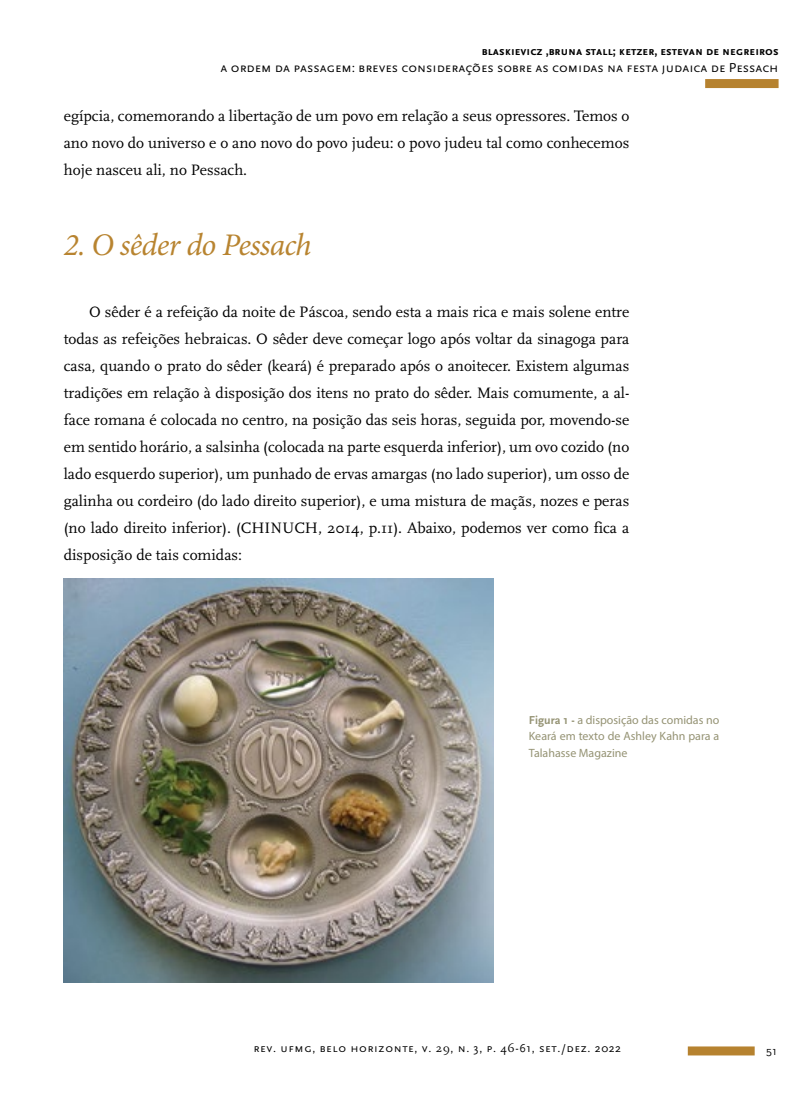
<style>
.page{position:relative;width:808px;height:1106px;background:#fff}
.page>*{position:absolute;margin:0;border:0;box-sizing:border-box;transform-origin:0 0}
.t1{font:italic 31.5px "Minion Pro";letter-spacing:-.025em;color:#b88430}
.t2{font:15.75px/27px "Scala";color:#000;text-align:justify}
.t3{font:13.5px "Scala Sans Caps";color:#000}
.t4{font:12px/16.5px "Myriad Pro";color:#959374;text-align:justify}
.t5{font:12px "Scala Sans Caps";letter-spacing:.05em;color:#000}
.t6{font:700 12px "Scala Sans Caps";color:#000}
.t7{font:12px "Neutra Text";color:#000}
.s1{font-family:"Scala Sans";font-weight:700}
.s2{font-family:"Scala"}
.s3{font-family:"Scala Sans"}
</style>
<div class="page">
<div style="left:688px;top:1046px;width:67px;height:9px;background:#b6822f"></div>
<div style="left:705px;top:79px;width:73px;height:9px;background:#b6822f"></div>
<img style="left:64px;top:578px;width:429px;height:404px">
<p class="t6" style="left:482px;top:44px;width:298px">blaskievicz ,bruna stall; ketzer, estevan de negreiros</p>
<p class="t3" style="left:221px;top:60px;width:559px">a ordem da passagem: breves considerações sobre as comidas na festa judaica de Pessach</p>
<p class="t2" style="left:64px;top:103px;width:567px">egípcia, comemorando a libertação de um povo em relação a seus opressores. Temos o ano novo do universo e o ano novo do povo judeu: o povo judeu tal como conhecemos hoje nasceu ali, no Pessach.</p>
<h1 class="t1" style="left:64px;top:223px;width:249px">2. O sêder do Pessach</h1>
<p class="t2" style="left:64px;top:299px;width:567px;text-indent:26px">O sêder é a refeição da noite de Páscoa, sendo esta a mais rica e mais solene entre todas as refeições hebraicas. O sêder deve começar logo após voltar da sinagoga para casa, quando o prato do sêder (keará) é preparado após o anoitecer. Existem algumas tradições em relação à disposição dos itens no prato do sêder. Mais comumente, a al&shy;face romana é colocada no centro, na posição das seis horas, seguida por, movendo-se em sentido horário, a salsinha (colocada na parte esquerda inferior), um ovo cozido (no lado esquerdo superior), um punhado de ervas amargas (no lado superior), um osso de galinha ou cordeiro (do lado direito superior), e uma mistura de maçãs, nozes e peras (no lado direito inferior). (CHINUCH, 2014, p.11). Abaixo, podemos ver como fica a disposição de tais comidas:</p>
<p class="t4" style="left:529px;top:711px;width:192px"><span class="s1">Figura 1 -</span> a disposição das comidas no Keará em texto de Ashley Kahn para a Talahasse Magazine</p>
<p class="t5" style="left:254px;top:1041px;width:369px">rev. ufmg, belo horizonte, v. <span class="s2">29</span>, n. <span class="s3">3</span>, p. <span class="s2">46-</span><span class="s3">61</span>, set./dez. <span class="s3">2022</span></p>
<p class="t7" style="left:766px;top:1043px;width:11px">51</p>
</div>
